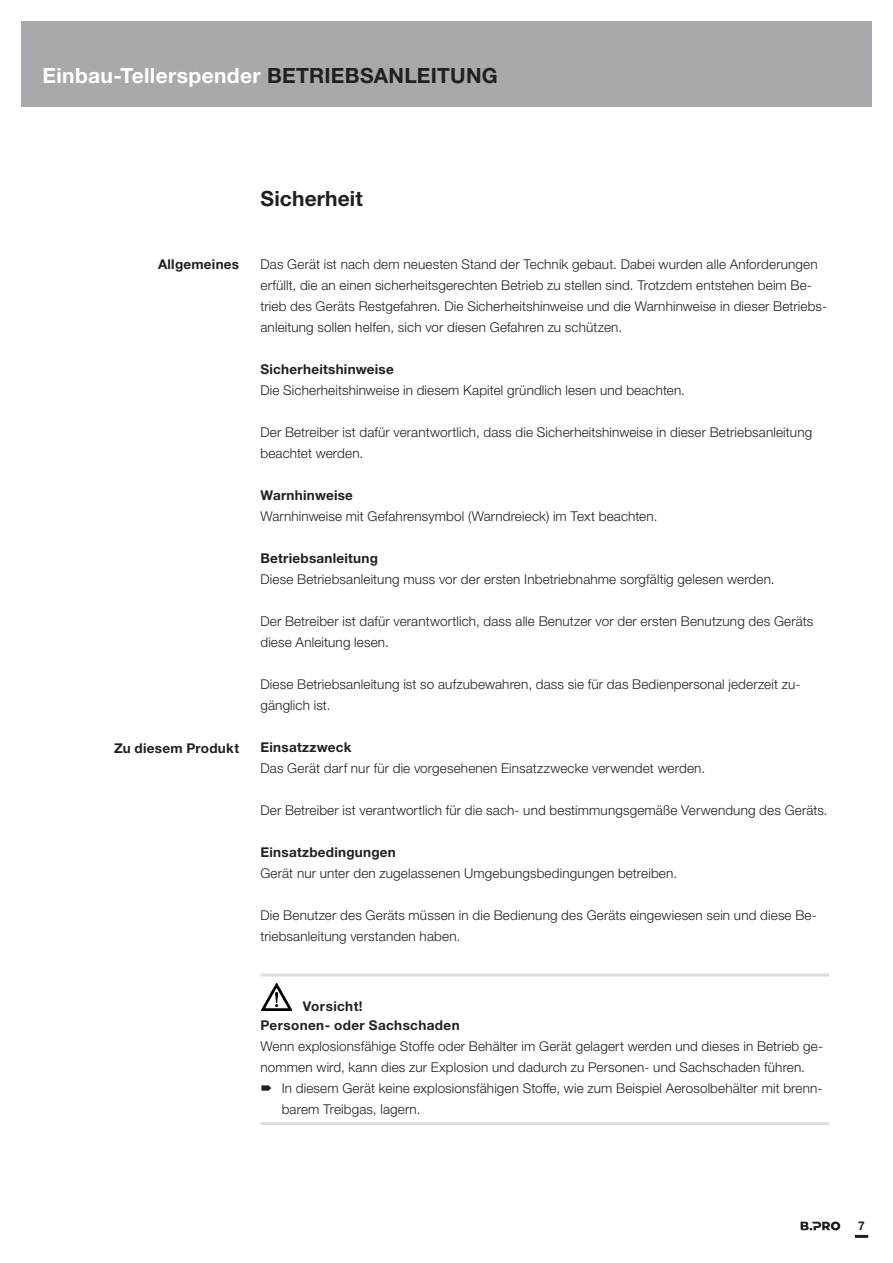
<style>
.page{position:relative;width:893px;height:1263px;background:#fff}
.page>*{position:absolute;margin:0;border:0;box-sizing:border-box;transform-origin:0 0}
.t1{font:700 21px "Helvetica Neue LTW1 G";letter-spacing:.015em;color:#fff}
._00_Ueberschrift_1{font:700 21px "Helvetica Neue LTW1 G";letter-spacing:.005em;color:#231f20}
._00_Grundtext{font:300 13.5px/21px "Helvetica Neue LTW1 G";letter-spacing:.01em;color:#231f20}
._22_SiHi_-_Folgen{font:300 13.5px/21px "Helvetica Neue LTW1 G";letter-spacing:.01em;color:#231f20}
._00_Grundtext_fett{font:700 13.5px "Helvetica Neue LTW1 G";letter-spacing:.02em;color:#231f20}
._00_Ueberschrift_2{font:700 13.5px "Helvetica Neue LTW1 G";letter-spacing:.02em;color:#231f20}
._21_SiHi_-_Art_Quell{font:700 13.5px "Helvetica Neue LTW1 G";letter-spacing:.03em;color:#231f20}
._20_SiHi_-_Signalwor{font:700 13.5px "Helvetica Neue LTW1 G";letter-spacing:.03em;color:#231f20}
.t2{font:700 12px "Helvetica Neue LTW1 G";color:#231f20}
.s1{color:#231f20}
</style>
<div class="page">
<svg style="left:855px;top:1235px;width:13px;height:3px"></svg>
<svg style="left:801px;top:1221px;width:39px;height:9px"></svg>
<div style="left:21px;top:21px;width:851px;height:85px;background:#a8a9ad"></div>
<hr style="left:260px;top:973px;width:569px;height:3px;background:#dcdddf">
<hr style="left:260px;top:1122px;width:569px;height:3px;background:#dcdddf">
<img style="left:261px;top:983px;width:31px;height:28px">
<h1 class="t1" style="left:43px;top:63px;width:457px">Einbau-Tellerspender <span class="s1">BETRIEBSANLEITUNG</span></h1>
<p class="_00_Ueberschrift_2" style="left:158px;top:256px;width:83px">Allgemeines</p>
<p class="_00_Ueberschrift_2" style="left:114px;top:740px;width:127px">Zu diesem Produkt</p>
<p class="_00_Ueberschrift_1" style="left:260px;top:186px;width:104px">Sicherheit</p>
<p class="_00_Grundtext" style="left:260px;top:254px;width:568px">Das Gerät ist nach dem neuesten Stand der Technik gebaut. Dabei wurden alle Anforderungen erfüllt, die an einen sicherheitsgerechten Betrieb zu stellen sind. Trotzdem entstehen beim Be&shy;trieb des Geräts Restgefahren. Die Sicherheitshinweise und die Warnhinweise in dieser Betriebs&shy;anleitung sollen helfen, sich vor diesen Gefahren zu schützen.</p>
<p class="_00_Grundtext_fett" style="left:260px;top:361px;width:135px">Sicherheitshinweise</p>
<p class="_00_Grundtext" style="left:260px;top:380px;width:426px">Die Sicherheitshinweise in diesem Kapitel gründlich lesen und beachten.</p>
<p class="_00_Grundtext" style="left:260px;top:422px;width:553px">Der Betreiber ist dafür verantwortlich, dass die Sicherheitshinweise in dieser Betriebsanleitung beachtet werden.</p>
<p class="_00_Grundtext_fett" style="left:260px;top:487px;width:94px">Warnhinweise</p>
<p class="_00_Grundtext" style="left:260px;top:506px;width:398px">Warnhinweise mit Gefahrensymbol (Warndreieck) im Text beachten.</p>
<p class="_00_Grundtext_fett" style="left:260px;top:550px;width:119px">Betriebsanleitung</p>
<p class="_00_Grundtext" style="left:260px;top:569px;width:516px">Diese Betriebsanleitung muss vor der ersten Inbetriebnahme sorgfältig gelesen werden.</p>
<p class="_00_Grundtext" style="left:260px;top:611px;width:554px">Der Betreiber ist dafür verantwortlich, dass alle Benutzer vor der ersten Benutzung des Geräts diese Anleitung lesen.</p>
<p class="_00_Grundtext" style="left:260px;top:674px;width:541px">Diese Betriebsanleitung ist so aufzubewahren, dass sie für das Bedienpersonal jederzeit zu&shy;gänglich ist.</p>
<p class="_00_Grundtext_fett" style="left:260px;top:739px;width:93px">Einsatzzweck</p>
<p class="_00_Grundtext" style="left:260px;top:758px;width:446px">Das Gerät darf nur für die vorgesehenen Einsatzzwecke verwendet werden.</p>
<p class="_00_Grundtext" style="left:260px;top:800px;width:569px">Der Betreiber ist verantwortlich für die sach- und bestimmungsgemäße Verwendung des Geräts.</p>
<p class="_00_Grundtext_fett" style="left:260px;top:844px;width:137px">Einsatzbedingungen</p>
<p class="_00_Grundtext" style="left:260px;top:863px;width:418px">Gerät nur unter den zugelassenen Umgebungsbedingungen betreiben.</p>
<p class="_00_Grundtext" style="left:260px;top:905px;width:558px">Die Benutzer des Geräts müssen in die Bedienung des Geräts eingewiesen sein und diese Be&shy;triebsanleitung verstanden haben.</p>
<p class="_20_SiHi_-_Signalwor" style="left:303px;top:997px;width:61px">Vorsicht!</p>
<p class="_21_SiHi_-_Art_Quell" style="left:260px;top:1016px;width:201px">Personen- oder Sachschaden</p>
<p class="_22_SiHi_-_Folgen" style="left:260px;top:1035px;width:564px">Wenn explosionsfähige Stoffe oder Behälter im Gerät gelagert werden und dieses in Betrieb ge&shy;nommen wird, kann dies zur Explosion und dadurch zu Personen- und Sachschaden führen.</p>
<p class="_00_Grundtext" style="left:282px;top:1077px;width:542px">In diesem Gerät keine explosionsfähigen Stoffe, wie zum Beispiel Aerosolbehälter mit brenn&shy;barem Treibgas, lagern.</p>
<p class="t2" style="left:858px;top:1218px;width:8px">7</p>
</div>
